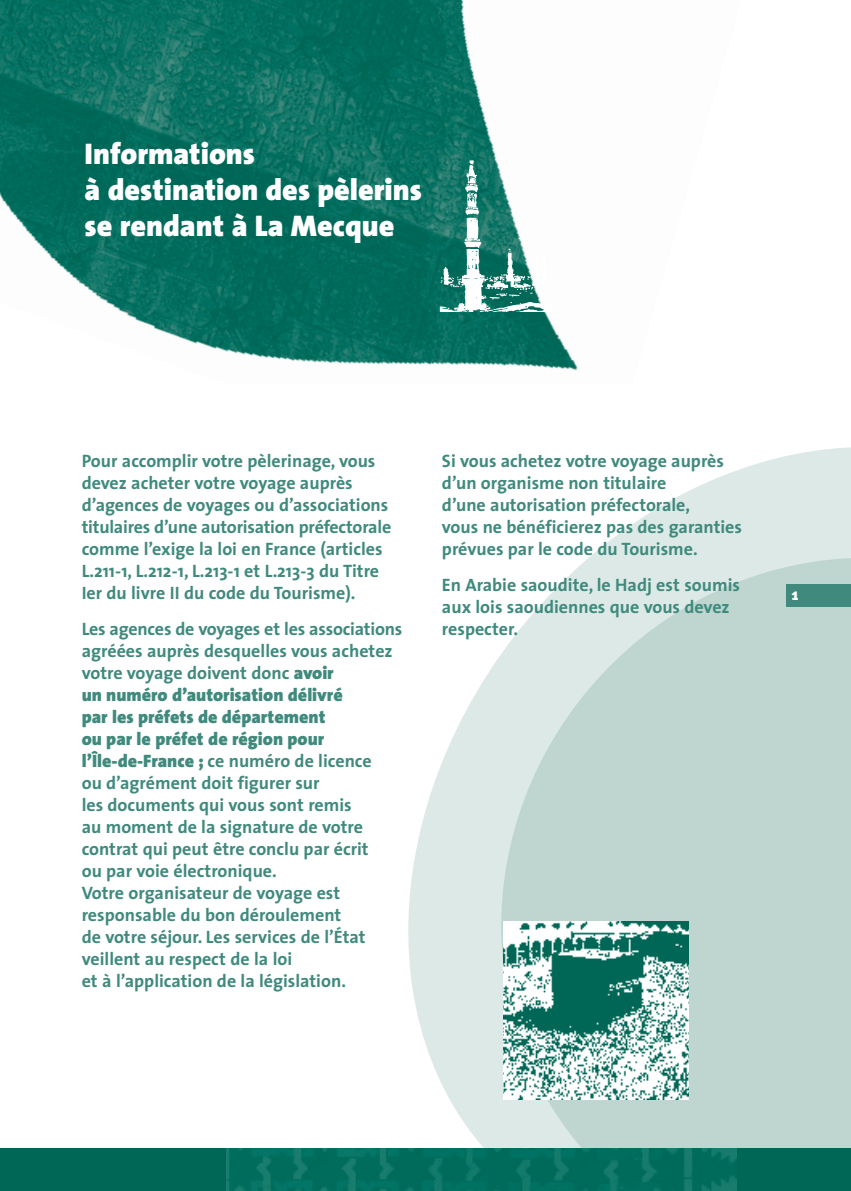
<style>
.page{position:relative;width:851px;height:1191px;background:#fff}
.page>*{position:absolute;margin:0;border:0;box-sizing:border-box;transform-origin:0 0}
.t1{font:900 30px/36px "The Sans";color:#fff}
.t2{font:700 18px/22px "The Sans";color:#3f8a7d}
.t3{font:900 16px "Meta Plus";color:#fff}
.s1{font-weight:900}
</style>
<div class="page">
<svg style="left:408px;top:447px;width:442px;height:664px"></svg>
<svg style="left:457px;top:511px;width:393px;height:637px;fill:#bed5d0"></svg>
<img style="left:0;top:0;width:578px;height:371px">
<img style="left:465px;top:160px;width:13px;height:43px">
<div style="left:785px;top:584px;width:65px;height:23px;background:#3f8a7d"></div>
<div style="left:0;top:1148px;width:850px;height:43px;background:#006756"></div>
<img style="left:226px;top:1148px;width:510px;height:43px">
<img style="left:503px;top:921px;width:185px;height:178px">
<h1 class="t1" style="left:85px;top:139px;width:339px">Informations<br>à destination des pèlerins se rendant à La Mecque</h1>
<p class="t2" style="left:82px;top:451px;width:311px">Pour accomplir votre pèlerinage, vous devez acheter votre voyage auprès d’agences de voyages ou d’associations titulaires d’une autorisation préfectorale comme l’exige la loi en France (articles L.211-1, L.212-1, L.213-1 et L.213-3 du Titre Ier du livre II du code du Tourisme).</p>
<p class="t2" style="left:82px;top:619px;width:322px">Les agences de voyages et les associations agréées auprès desquelles vous achetez votre voyage doivent donc <span class="s1">avoir<br>un numéro d’autorisation délivré<br>par les préfets de département<br>ou par le préfet de région pour l’Île-de-France ;</span> ce numéro de licence<br>ou d’agrément doit figurer sur<br>les documents qui vous sont remis<br>au moment de la signature de votre contrat qui peut être conclu par écrit<br>ou par voie électronique.<br>Votre organisateur de voyage est responsable du bon déroulement<br>de votre séjour. Les services de l’État veillent au respect de la loi<br>et à l’application de la législation.</p>
<p class="t2" style="left:442px;top:451px;width:301px">Si vous achetez votre voyage auprès d’un organisme non titulaire<br>d’une autorisation préfectorale,<br>vous ne bénéficierez pas des garanties prévues par le code du Tourisme.</p>
<p class="t2" style="left:442px;top:575px;width:299px">En Arabie saoudite, le Hadj est soumis aux lois saoudiennes que vous devez respecter.</p>
<p class="t3" style="left:791px;top:585px;width:8px">1</p>
</div>
